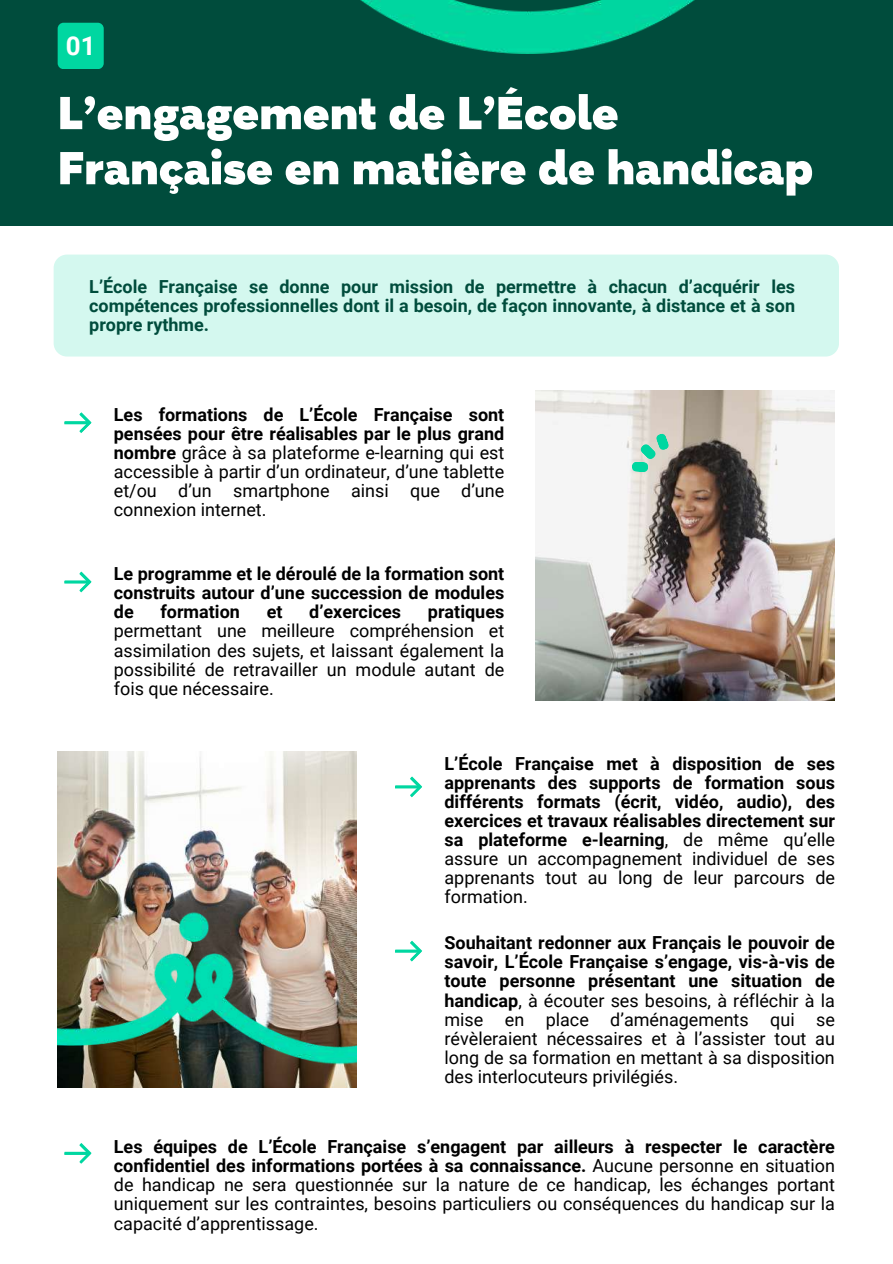
<style>
.page{position:relative;width:893px;height:1264px;background:#fff}
.page>*{position:absolute;margin:0;border:0;box-sizing:border-box;transform-origin:0 0}
.t1{font:900 52.5px/55.1px "Magenos";color:#fff}
.t2{font:700 25.95px "Roboto";color:#fff}
.t3{font:18px/19px "Roboto";color:#000;text-align:justify}
.t4{font:700 18px/19px "Roboto";color:#000;text-align:justify}
.t5{font:700 18px/19px "Roboto";color:#004c3c;text-align:justify}
.s1{font-weight:700}
.s2{font-weight:400}
</style>
<div class="page">
<img style="left:535px;top:390px;width:299px;height:310px">
<img style="left:58px;top:751px;width:299px;height:336px">
<div style="left:0;top:0;width:892px;height:225px;background:#004c3c"></div>
<div style="left:58px;top:23px;width:46px;height:46px;background:#00d7a1;border-radius:6px"></div>
<div style="left:54px;top:254px;width:785px;height:102px;background:#d4f8ef;border-radius:13px"></div>
<svg style="left:64px;top:412px;width:27px;height:21px"></svg>
<svg style="left:64px;top:571px;width:27px;height:21px"></svg>
<svg style="left:395px;top:776px;width:27px;height:21px"></svg>
<svg style="left:395px;top:940px;width:27px;height:21px"></svg>
<svg style="left:64px;top:1143px;width:27px;height:20px"></svg>
<svg style="left:631px;top:433px;width:37px;height:39px"></svg>
<img style="left:58px;top:907px;width:299px;height:160px">
<img style="left:360px;top:0;width:335px;height:54px">
<h2 class="t2" style="left:66px;top:31px;width:31px">01</h2>
<h1 class="t1" style="left:58px;top:87px;width:757px">L’engagement de L’École<br>Française en matière de handicap</h1>
<p class="t5" style="left:89px;top:277px;width:707px">L’École Française se donne pour mission de permettre à chacun d’acquérir les compétences professionnelles dont il a besoin, de façon innovante, à distance et à son propre rythme.</p>
<p class="t3" style="left:114px;top:405px;width:392px"><span class="s1">Les formations de L’École Française sont pensées pour être réalisables par le plus grand nombre</span> grâce à sa plateforme e-learning qui est accessible à partir d’un ordinateur, d’une tablette et/ou d’un smartphone ainsi que d’une connexion internet.</p>
<p class="t4" style="left:114px;top:564px;width:392px">Le programme et le déroulé de la formation sont construits autour d’une succession de modules de</p>
<p class="t4" style="left:160px;top:602px;width:81px">formation</p>
<p class="t4" style="left:267px;top:602px;width:17px">et</p>
<p class="t4" style="left:309px;top:602px;width:93px">d’exercices</p>
<p class="t4" style="left:428px;top:602px;width:78px">pratiques</p>
<p class="t3" style="left:114px;top:621px;width:392px">permettant une meilleure compréhension et assimilation des sujets, et laissant également la possibilité de retravailler un module autant de fois que nécessaire.</p>
<p class="t4" style="left:444px;top:754px;width:392px">L’École Française met à disposition de ses apprenants des supports de formation sous différents formats (écrit, vidéo, audio), des exercices et travaux réalisables directement sur sa plateforme e-learning<span class="s2">, de même qu’elle assure un accompagnement individuel de ses apprenants tout au long de leur parcours de formation.</span></p>
<p class="t3" style="left:444px;top:933px;width:392px"><span class="s1">Souhaitant redonner aux Français le pouvoir de savoir, L’École Française s’engage, vis-à-vis de toute personne présentant une situation de handicap</span>, à écouter ses besoins, à réfléchir à la mise en place d’aménagements qui se révèleraient nécessaires et à l’assister tout au long de sa formation en mettant à sa disposition des interlocuteurs privilégiés.</p>
<p class="t3" style="left:114px;top:1137px;width:722px"><span class="s1">Les équipes de L’École Française s’engagent par ailleurs à respecter le caractère confidentiel des informations portées à sa connaissance.</span> Aucune personne en situation de handicap ne sera questionnée sur la nature de ce handicap, les échanges portant uniquement sur les contraintes, besoins particuliers ou conséquences du handicap sur la capacité d’apprentissage.</p>
</div>
